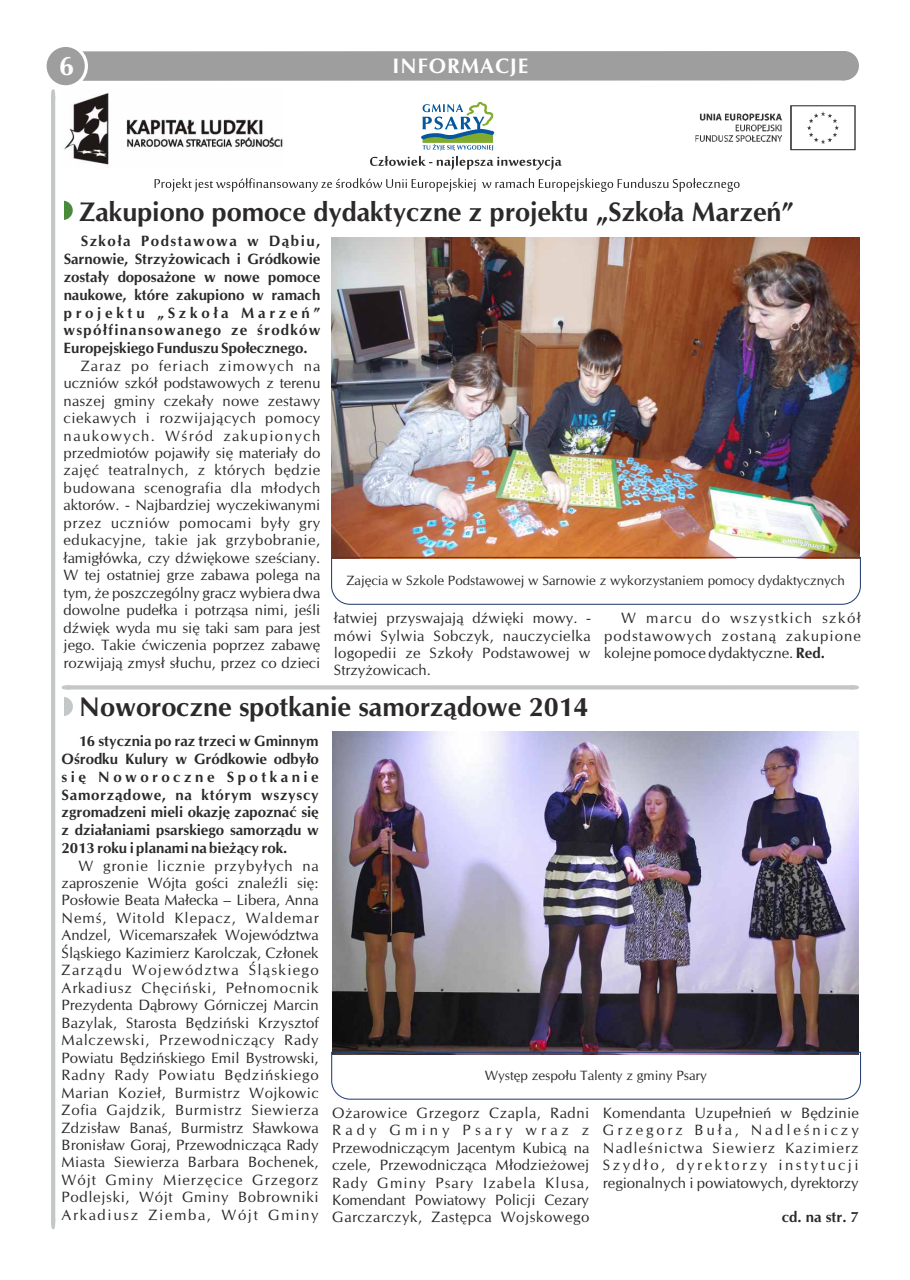
<style>
.page{position:relative;width:910px;height:1280px;background:#fff}
.page>*{position:absolute;margin:0;border:0;box-sizing:border-box;transform-origin:0 0}
.t1{font:700 27px "CG Omega";color:#2b2929}
.t2{font:700 27px "CG Omega";color:#fff}
.t3{font:700 21px "CG Omega";letter-spacing:.04em;color:#fff}
.t4{font:15px/17.4px "CG Omega";letter-spacing:.015em;color:#2b2929;text-align:justify}
.t5{font:700 15px/17.9px "CG Omega";color:#2b2929;text-align:justify}
.t6{font:13.5px "CG Omega";color:#2b2929}
.s1{font-weight:700}
</style>
<div class="page">
<div style="left:53px;top:697px;width:20px;height:19px;background:#c4c7c7;border-radius:50%"></div>
<div style="left:51px;top:691px;width:13px;height:33px;background:#fff"></div>
<svg style="left:62px;top:685px;width:797px;height:4px;background:#c8cbcb"></svg>
<svg style="left:53px;top:201px;width:20px;height:19px"></svg>
<div style="left:51px;top:195px;width:12px;height:33px;background:#fff"></div>
<hr style="left:51px;top:89px;width:4px;height:1140px;background:#c4c7c7">
<div style="left:78px;top:51px;width:766px;height:30px;background:#9e9e9e"></div>
<div style="left:830px;top:51px;width:29px;height:29px;background:#9e9e9e;border-radius:50%"></div>
<div style="left:43px;top:44px;width:45px;height:44px;border:6px solid #fff;border-radius:50%"></div>
<div style="left:47px;top:47px;width:38px;height:38px;background:#9e9e9e;border-radius:50%"></div>
<svg style="left:155px;top:178px;width:585px;height:14px"></svg>
<svg style="left:370px;top:156px;width:192px;height:14px"></svg>
<svg style="left:421px;top:102px;width:74px;height:48px"></svg>
<img style="left:332px;top:237px;width:527px;height:319px">
<svg style="left:331px;top:556px;width:530px;height:49px"></svg>
<img style="left:333px;top:732px;width:526px;height:319px">
<svg style="left:331px;top:1051px;width:531px;height:49px"></svg>
<img style="left:64px;top:93px;width:219px;height:73px">
<img style="left:695px;top:105px;width:161px;height:46px">
<h1 class="t2" style="left:59px;top:55px;width:16px">6</h1>
<h2 class="t3" style="left:392px;top:58px;width:137px">INFORMACJE</h2>
<h1 class="t1" style="left:79px;top:200px;width:716px">Zakupiono pomoce dydaktyczne z projektu „Szkoła Marzeń”</h1>
<p class="t5" style="left:64px;top:233px;width:258px;text-indent:17px">Szkoła Podstawowa w Dąbiu, Sarnowie, Strzyżowicach i Grуdkowie zostały doposażone w nowe pomoce naukowe, ktуre zakupiono w ramach projektu „Szkoła Marzeń” wspуłfinansowanego ze środkуw Europejskiego Funduszu Społecznego.</p>
<p class="t4" style="left:64px;top:358px;width:258px;text-indent:17px">Zaraz po feriach zimowych na uczniów szkół podstawowych z terenu naszej gminy czekały nowe zestawy ciekawych i rozwijających pomocy naukowych. Wśród zakupionych przedmiotów pojawiły się materiały do zajęć teatralnych, z których będzie budowana scenografia dla młodych aktorów. - Najbardziej wyczekiwanymi przez uczniów pomocami były gry edukacyjne, takie jak grzybobranie, łamigłówka, czy dźwiękowe sześciany.<br>W tej ostatniej grze zabawa polega na tym, że poszczególny gracz wybiera dwa dowolne pudełka i potrząsa nimi, jeśli dźwięk wyda mu się taki sam para jest jego. Takie ćwiczenia poprzez zabawę rozwijają zmysł słuchu, przez co dzieci</p>
<p class="t6" style="left:346px;top:575px;width:500px">Zajęcia w Szkole Podstawowej w Sarnowie z wykorzystaniem pomocy dydaktycznych</p>
<p class="t4" style="left:334px;top:610px;width:258px">łatwiej przyswajają dźwięki mowy. - mówi Sylwia Sobczyk, nauczycielka logopedii ze Szkoły Podstawowej w Strzyżowicach.</p>
<p class="t4" style="left:604px;top:610px;width:258px;text-indent:17px">W marcu do wszystkich szkół podstawowych zostaną zakupione kolejne pomoce dydaktyczne. <span class="s1">Red.</span></p>
<h1 class="t1" style="left:79px;top:696px;width:511px">Noworoczne spotkanie samorządowe 2014</h1>
<p class="t5" style="left:62px;top:733px;width:259px;text-indent:17px">16 stycznia po raz trzeci w Gminnym Ośrodku Kulury w Grуdkowie odbyło się Noworoczne Spotkanie Samorządowe, na ktуrym wszyscy zgromadzeni mieli okazję zapoznać się z działaniami psarskiego samorządu w 2013 roku i planami na bieżący rok.</p>
<p class="t4" style="left:62px;top:858px;width:259px;text-indent:17px">W gronie licznie przybyłych na zaproszenie Wójta gości znaleźli się:<br>Posłowie Beata Małecka – Libera, Anna Nemś, Witold Klepacz, Waldemar Andzel, Wicemarszałek Województwa Śląskiego Kazimierz Karolczak, Członek Zarządu Województwa Śląskiego Arkadiusz Chęciński, Pełnomocnik Prezydenta Dąbrowy Górniczej Marcin Bazylak, Starosta Będziński Krzysztof Malczewski, Przewodniczący Rady Powiatu Będzińskiego Emil Bystrowski, Radny Rady Powiatu Będzińskiego Marian Kozieł, Burmistrz Wojkowic Zofia Gajdzik, Burmistrz Siewierza Zdzisław Banaś, Burmistrz Sławkowa Bronisław Goraj, Przewodnicząca Rady Miasta Siewierza Barbara Bochenek, Wójt Gminy Mierzęcice Grzegorz Podlejski, Wójt Gminy Bobrowniki Arkadiusz Ziemba, Wójt Gminy</p>
<p class="t6" style="left:485px;top:1070px;width:223px">Występ zespołu Talenty z gminy Psary</p>
<p class="t4" style="left:332px;top:1105px;width:259px">Ożarowice Grzegorz Czapla, Radni Rady Gminy Psary wraz z Przewodniczącym Jacentym Kubicą na czele, Przewodnicząca Młodzieżowej Rady Gminy Psary Izabela Klusa, Komendant Powiatowy Policji Cezary Garczarczyk, Zastępca Wojskowego</p>
<p class="t4" style="left:603px;top:1105px;width:257px">Komendanta Uzupełnień w Będzinie Grzegorz Buła, Nadleśniczy Nadleśnictwa Siewierz Kazimierz Szydło, dyrektorzy instytucji regionalnych i powiatowych, dyrektorzy</p>
<p class="t5" style="left:782px;top:1209px;width:79px">cd. na str. 7</p>
</div>
